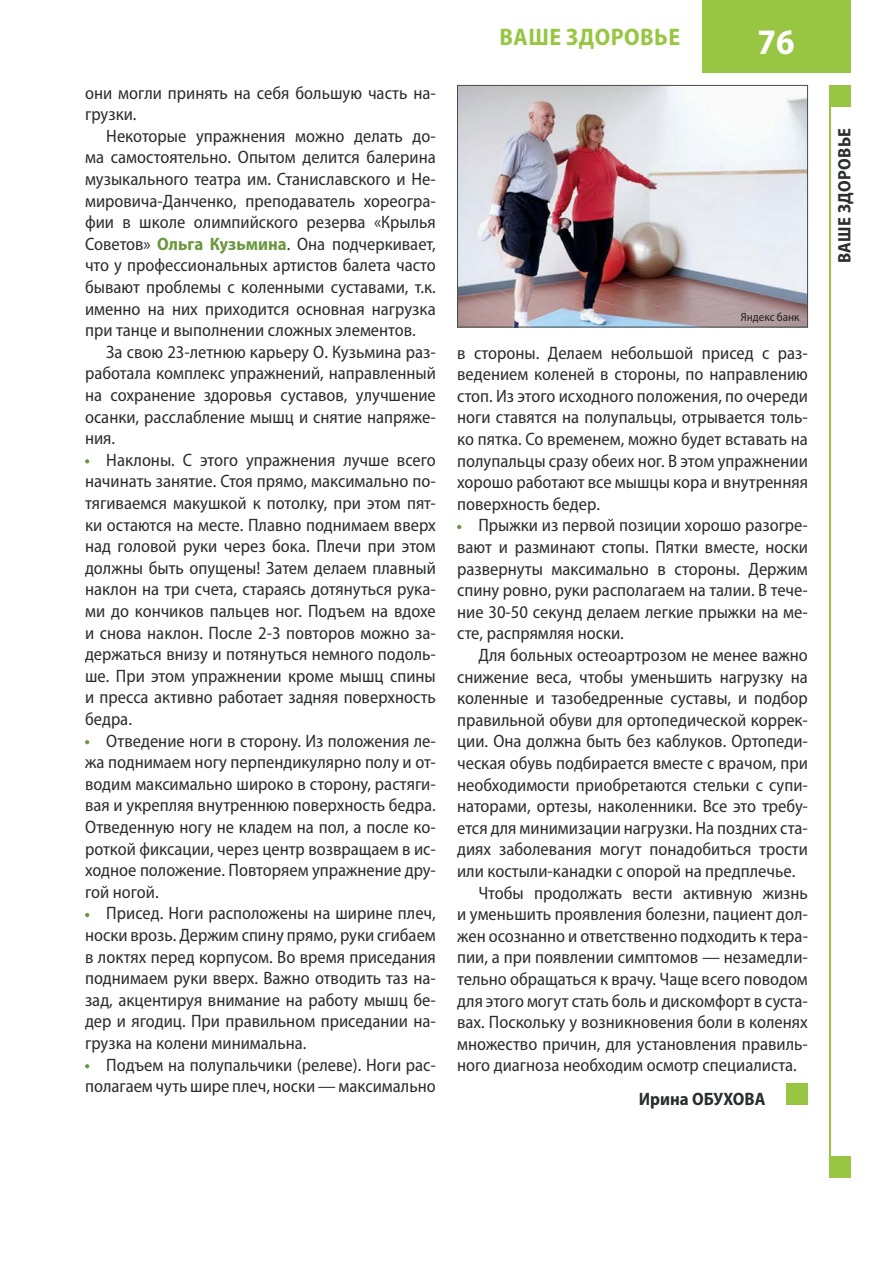
<style>
.page{position:relative;width:893px;height:1263px;background:#fff}
.page>*{position:absolute;margin:0;border:0;box-sizing:border-box;transform-origin:0 0}
.t1{font:700 semi-condensed 36px "Myriad Pro";color:#fff}
.t2{font:700 semi-condensed 24px "Myriad Pro";letter-spacing:.02em;color:#98c643}
.t3{font:semi-condensed 18px/21.6px "Myriad Pro";color:#2b2e30;text-align:justify}
.t4{font:700 semi-condensed 18px "Myriad Pro";letter-spacing:.02em;color:#2b2e30}
.t5{font:700 semi-condensed 18px "Myriad Pro";color:#2b2e30}
.t6{font:semi-condensed 12px "Myriad Pro";color:#231f20}
.s1{font-weight:700;color:#6b983f}
</style>
<div class="page">
<div style="left:702px;top:0;width:148px;height:72px;background:#98c643"></div>
<hr style="left:829px;top:85px;width:1px;height:1093px;background:#98c643">
<div style="left:829px;top:85px;width:21px;height:21px;background:#98c643"></div>
<div style="left:829px;top:1157px;width:21px;height:21px;background:#98c643"></div>
<svg style="left:85px;top:459px;width:4px;height:4px"></svg>
<svg style="left:85px;top:740px;width:4px;height:4px"></svg>
<svg style="left:85px;top:913px;width:4px;height:4px"></svg>
<svg style="left:85px;top:1064px;width:4px;height:4px"></svg>
<svg style="left:457px;top:525px;width:4px;height:4px"></svg>
<div style="left:787px;top:1083px;width:21px;height:22px;background:#98c643"></div>
<img style="left:459px;top:87px;width:347px;height:238px">
<div style="left:457px;top:85px;width:351px;height:242px;border:1px solid #484b4c"></div>
<p class="t3" style="left:85px;top:84px;width:352px">они могли принять на себя большую часть на&shy;грузки.</p>
<p class="t3" style="left:85px;top:127px;width:352px;text-indent:21px">Некоторые упражнения можно делать до&shy;ма самостоятельно. Опытом делится балерина музыкального театра им. Станиславского и Не&shy;мировича-Данченко, преподаватель хореогра&shy;фии в школе олимпийского резерва «Крылья Советов» <span class="s1">Ольга Кузьмина</span>. Она подчеркивает, что у профессиональных артистов балета часто бывают проблемы с коленными суставами, т.к. именно на них приходится основная нагрузка при танце и выполнении сложных элементов.</p>
<p class="t3" style="left:85px;top:343px;width:352px;text-indent:21px">За свою 23-летнюю карьеру О. Кузьмина раз&shy;работала комплекс упражнений, направленный на сохранение здоровья суставов, улучшение осанки, расслабление мышц и снятие напряже&shy;ния.</p>
<p class="t3" style="left:85px;top:451px;width:352px;text-indent:21px">Наклоны. С этого упражнения лучше всего начинать занятие. Стоя прямо, максимально по&shy;тягиваемся макушкой к потолку, при этом пят&shy;ки остаются на месте. Плавно поднимаем вверх над головой руки через бока. Плечи при этом должны быть опущены! Затем делаем плавный наклон на три счета, стараясь дотянуться рука&shy;ми до кончиков пальцев ног. Подъем на вдохе и снова наклон. После 2-3 повторов можно за&shy;держаться внизу и потянуться немного подоль&shy;ше. При этом упражнении кроме мышц спины и пресса активно работает задняя поверхность бедра.</p>
<p class="t3" style="left:85px;top:732px;width:352px;text-indent:21px">Отведение ноги в сторону. Из положения ле&shy;жа поднимаем ногу перпендикулярно полу и от&shy;водим максимально широко в сторону, растяги&shy;вая и укрепляя внутреннюю поверхность бедра.<br>Отведенную ногу не кладем на пол, а после ко&shy;роткой фиксации, через центр возвращаем в ис&shy;ходное положение. Повторяем упражнение дру&shy;гой ногой.</p>
<p class="t3" style="left:85px;top:904px;width:352px;text-indent:21px">Присед. Ноги расположены на ширине плеч, носки врозь. Держим спину прямо, руки сгибаем в локтях перед корпусом. Во время приседания поднимаем руки вверх. Важно отводить таз на&shy;зад, акцентируя внимание на работу мышц бе&shy;дер и ягодиц. При правильном приседании на&shy;грузка на колени минимальна.</p>
<p class="t3" style="left:85px;top:1056px;width:352px;text-align:right">Подъем на полупальчики (релеве). Ноги рас&shy;полагаем чуть шире плеч, носки — максимально</p>
<h2 class="t2" style="left:499px;top:23px;width:182px">ВАШЕ ЗДОРОВЬЕ</h2>
<h1 class="t1" style="left:757px;top:21px;width:39px">76</h1>
<p class="t6" style="left:741px;top:313px;width:60px">Яндекс банк</p>
<p class="t3" style="left:457px;top:344px;width:352px">в стороны. Делаем небольшой присед с раз&shy;ведением коленей в стороны, по направлению стоп. Из этого исходного положения, по очереди ноги ставятся на полупальцы, отрывается толь&shy;ко пятка. Со временем, можно будет вставать на полупальцы сразу обеих ног. В этом упражнении хорошо работают все мышцы кора и внутренняя поверхность бедер.</p>
<p class="t3" style="left:457px;top:516px;width:352px;text-indent:21px">Прыжки из первой позиции хорошо разогре&shy;вают и разминают стопы. Пятки вместе, носки развернуты максимально в стороны. Держим спину ровно, руки располагаем на талии. В тече&shy;ние 30-50 секунд делаем легкие прыжки на ме&shy;сте, распрямляя носки.</p>
<p class="t3" style="left:478px;top:646px;width:331px">Для больных остеоартрозом не менее важно</p>
<p class="t3" style="left:457px;top:668px;width:352px">снижение веса, чтобы уменьшить нагрузку на</p>
<p class="t3" style="left:457px;top:689px;width:352px">коленные и тазобедренные суставы, и подбор</p>
<p class="t3" style="left:457px;top:711px;width:352px">правильной обуви для ортопедической коррек-</p>
<p class="t3" style="left:457px;top:732px;width:352px">ции. Она должна быть без каблуков. Ортопеди-</p>
<p class="t3" style="left:457px;top:754px;width:352px">ческая обувь подбирается вместе с врачом, при</p>
<p class="t3" style="left:457px;top:776px;width:352px">необходимости приобретаются стельки с супи-</p>
<p class="t3" style="left:457px;top:797px;width:352px">наторами, ортезы, наколенники. Все это требу-</p>
<p class="t3" style="left:457px;top:819px;width:352px">ется для минимизации нагрузки. На поздних ста-</p>
<p class="t3" style="left:457px;top:840px;width:352px">диях заболевания могут понадобиться трости</p>
<p class="t3" style="left:457px;top:862px;width:340px">или костыли-канадки с опорой на предплечье.</p>
<p class="t3" style="left:478px;top:884px;width:331px">Чтобы продолжать вести активную жизнь</p>
<p class="t3" style="left:457px;top:905px;width:352px">и уменьшить проявления болезни, пациент дол-</p>
<p class="t3" style="left:457px;top:927px;width:352px">жен осознанно и ответственно подходить к тера-</p>
<p class="t3" style="left:457px;top:948px;width:352px">пии, а при появлении симптомов — незамедли-</p>
<p class="t3" style="left:457px;top:970px;width:352px">тельно обращаться к врачу. Чаще всего поводом</p>
<p class="t3" style="left:457px;top:992px;width:352px">для этого могут стать боль и дискомфорт в суста-</p>
<p class="t3" style="left:457px;top:1013px;width:352px">вах. Поскольку у возникновения боли в коленях</p>
<p class="t3" style="left:457px;top:1035px;width:352px">множество причин, для установления правиль-</p>
<p class="t3" style="left:457px;top:1056px;width:341px">ного диагноза необходим осмотр специалиста.</p>
<p class="t5" style="left:639px;top:1088px;width:128px">Ирина ОБУХОВА</p>
<p class="t4" style="left:834px;top:263px;width:137px;rotate:-90deg">ВАШЕ ЗДОРОВЬЕ</p>
</div>
